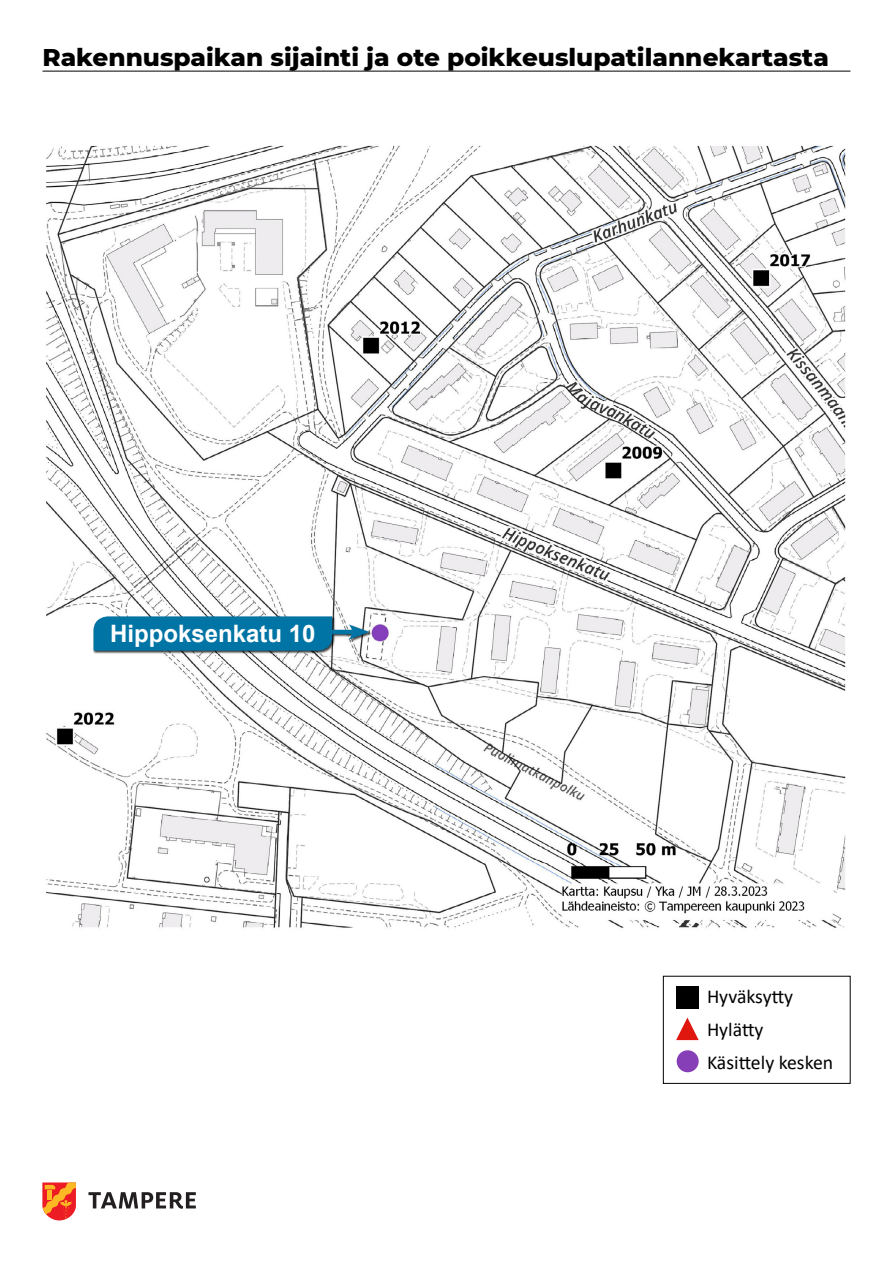
<style>
.page{position:relative;width:893px;height:1263px;background:#fff}
.page>*{position:absolute;margin:0;border:0;box-sizing:border-box;transform-origin:0 0}
.t1{font:800 24.75px "Montserrat";color:#000}
.t2{font:700 24px "Arial";color:#fff}
.t3{font:19.8px/33px "Calibri";color:#000}
</style>
<div class="page">
<img style="left:46px;top:145px;width:802px;height:783px">
<hr style="left:43px;top:71px;width:807px;height:1px;background:#000">
<svg style="left:43px;top:1182px;width:33px;height:38px"></svg>
<svg style="left:88px;top:1192px;width:108px;height:17px"></svg>
<div style="left:663px;top:976px;width:187px;height:108px;border:1px solid #000"></div>
<div style="left:707px;top:981px;width:142px;height:96px;background:#fff"></div>
<div style="left:677px;top:1050px;width:22px;height:22px;background:#863fb7;border-radius:50%"></div>
<div style="left:676px;top:986px;width:23px;height:23px;background:#000"></div>
<svg style="left:676px;top:1017px;width:23px;height:23px"></svg>
<div style="left:93px;top:616px;width:280px;height:38px;background:#000;opacity:.75"></div>
<hr style="left:332px;top:630px;width:25px;height:4px;background:#0074a4">
<svg style="left:348px;top:624px;width:21px;height:16px"></svg>
<svg style="left:93px;top:616px;width:240px;height:35px;background:#0676a4"></svg>
<p class="t1" style="left:43px;top:40px;width:788px">Rakennuspaikan sijainti ja ote poikkeuslupatilannekartasta</p>
<p class="t2" style="left:110px;top:617px;width:207px">Hippoksenkatu 10</p>
<p class="t3" style="left:707px;top:980px;width:128px">Hyväksytty<br>Hylätty<br>Käsittely kesken</p>
</div>
